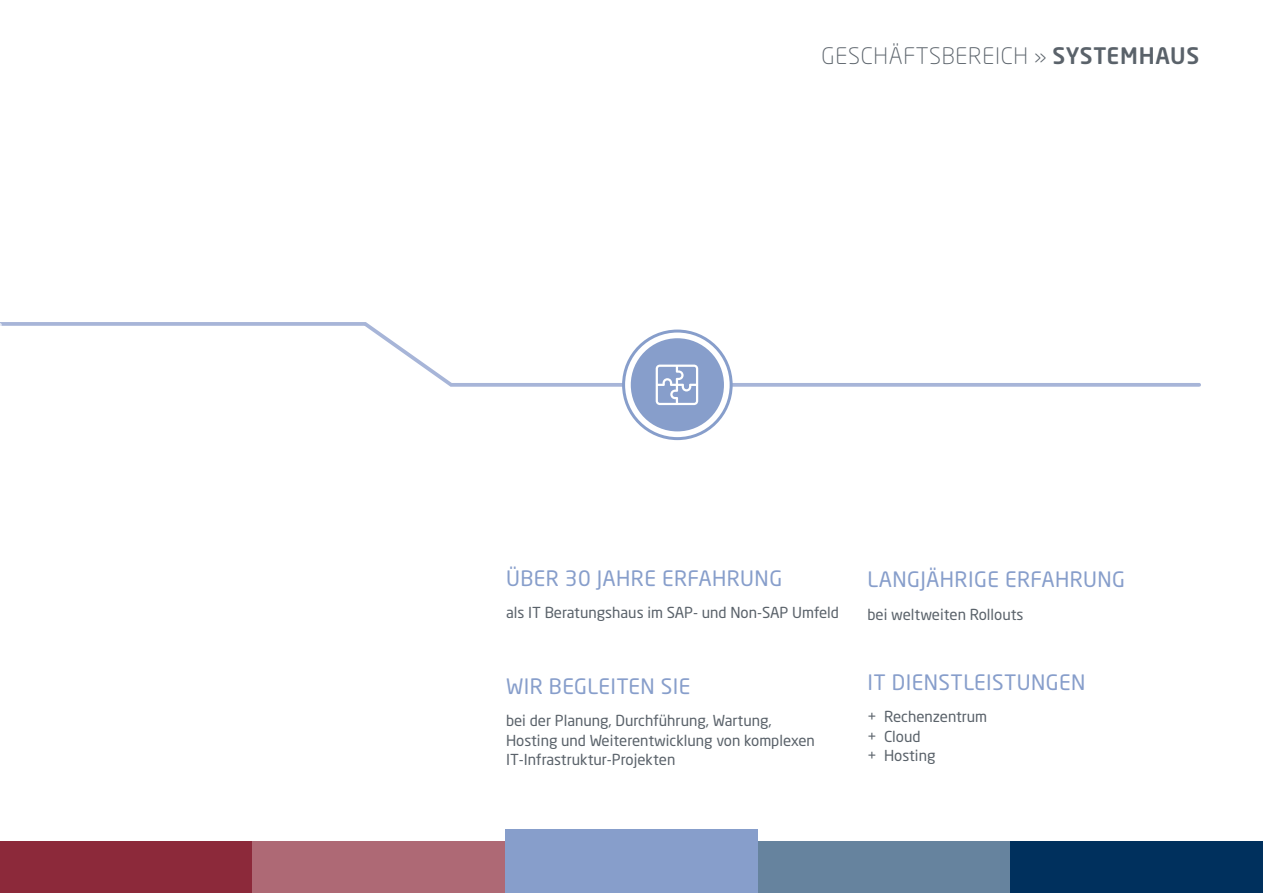
<style>
.page{position:relative;width:1263px;height:893px;background:#fff}
.page>*{position:absolute;margin:0;border:0;box-sizing:border-box;transform-origin:0 0}
.t1{font:300 22.5px "Neo Sans Pro";letter-spacing:.03em;color:#5a626a}
.t2{font:21px "Neo Sans Pro";letter-spacing:.02em;color:#879ecb}
.t3{font:15px/19.5px "Neo Sans Pro";color:#5a626a}
.s1{font-weight:500}
</style>
<div class="page">
<svg style="left:3px;top:322px;width:1198px;height:65px"></svg>
<svg style="left:624px;top:331px;width:107px;height:108px"></svg>
<div style="left:622px;top:330px;width:111px;height:110px;border:3px solid #879ecb;border-radius:50%"></div>
<div style="left:631px;top:338px;width:93px;height:93px;background:#879ecb;border-radius:50%"></div>
<svg style="left:656px;top:365px;width:42px;height:40px"></svg>
<svg style="left:0;top:322px;width:3px;height:4px"></svg>
<div style="left:0;top:842px;width:253px;height:51px;background:#8c293a"></div>
<div style="left:253px;top:842px;width:252px;height:51px;background:#ae6975"></div>
<div style="left:758px;top:842px;width:252px;height:51px;background:#66839e"></div>
<div style="left:1010px;top:842px;width:253px;height:51px;background:#00305d"></div>
<div style="left:505px;top:829px;width:253px;height:64px;background:#879ecb"></div>
<h1 class="t1" style="left:822px;top:42px;width:379px">GESCHÄFTSBEREICH » <span class="s1">SYSTEMHAUS</span></h1>
<h2 class="t2" style="left:506px;top:565px;width:278px">ÜBER 30 JAHRE ERFAHRUNG</h2>
<p class="t3" style="left:506px;top:603px;width:334px">als IT Beratungshaus im SAP- und Non-SAP Umfeld</p>
<h2 class="t2" style="left:506px;top:673px;width:186px">WIR BEGLEITEN SIE</h2>
<p class="t3" style="left:506px;top:711px;width:310px">bei der Planung, Durchführung, Wartung,<br>Hosting und Weiterentwicklung von komplexen<br>IT-Infrastruktur-Projekten</p>
<h2 class="t2" style="left:867px;top:567px;width:259px">LANGJÄHRIGE ERFAHRUNG</h2>
<p class="t3" style="left:867px;top:604px;width:158px">bei weltweiten Rollouts</p>
<h2 class="t2" style="left:867px;top:669px;width:219px">IT DIENSTLEISTUNGEN</h2>
<p class="t3" style="left:867px;top:706px;width:121px">+ Rechenzentrum + Cloud<br>+ Hosting</p>
</div>
